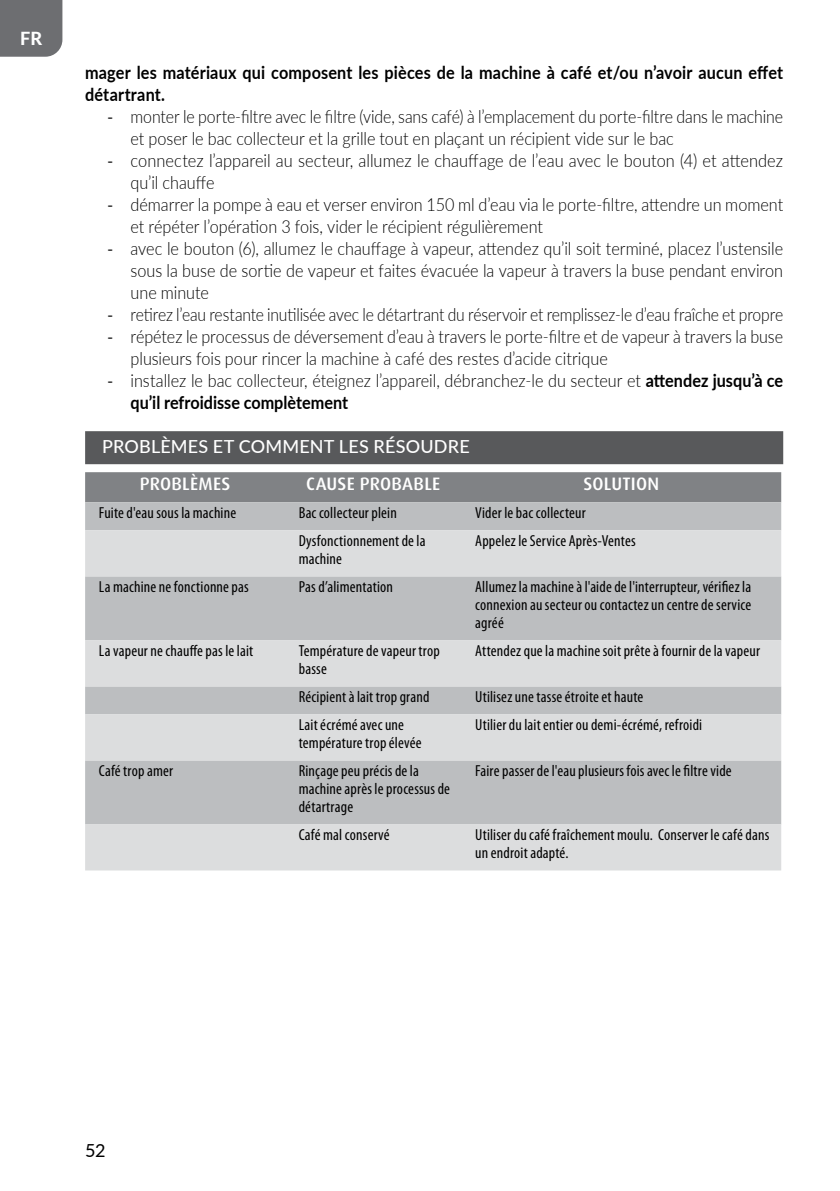
<style>
.page{position:relative;width:840px;height:1191px;background:#fff}
.page>*{position:absolute;margin:0;border:0;box-sizing:border-box;transform-origin:0 0}
.t1{font:300 18px/22px "Lato";letter-spacing:-.005em;color:#000;scale:.9 1}
.t2{font:300 18px/22px "Lato";letter-spacing:-.005em;color:#000;scale:.88 1}
.t3{font:300 18px/22px "Lato";letter-spacing:-.005em;color:#000;scale:.89 1}
.t4{font:300 18px "Lato";letter-spacing:-.005em;color:#000;scale:.87 1}
.t5{font:300 18px/22px "Lato";letter-spacing:-.005em;color:#000;scale:.91 1}
.t6{font:700 18px/22px "Lato";letter-spacing:.01em;color:#000;scale:.9 1}
.t7{font:500 18px "Dax Pro";letter-spacing:.01em;color:#fff}
.t8{font:500 18px "Lato";letter-spacing:.01em;color:#fff}
.t9{font:18px "Lato";color:#000}
.t10{font:800 18px "Lato";color:#fff}
.t11{font:condensed 16px/18px "Myriad Pro";letter-spacing:.01em;color:#000}
.s1{font-family:"Myriad Pro";font-weight:400}
.s2{font-weight:700}
</style>
<div class="page">
<div style="left:0;top:0;width:62px;height:57px;background:#6d6e71"></div>
<div style="left:85px;top:431px;width:697px;height:33px;background:#58595b"></div>
<div style="left:85px;top:472px;width:695px;height:30px;background:#808285"></div>
<div style="left:85px;top:502px;width:695px;height:28px;background:#bcbec0"></div>
<svg style="left:85px;top:530px;width:695px;height:340px;background:#cdcfd0"></svg>
<p class="t10" style="left:20px;top:25px;width:23px">FR</p>
<p class="t6" style="left:85px;top:60px;width:776px">mager les matériaux qui composent les pièces de la machine à café et/ou n’avoir aucun effet détartrant.</p>
<p class="t2" style="left:130px;top:105px;width:742px;text-indent:-23px"><span class="s1">-</span> monter le porte-filtre avec le filtre (vide, sans café) à l’emplacement du porte-filtre dans le machine et poser le bac collecteur et la grille tout en plaçant un récipient vide sur le bac</p>
<p class="t5" style="left:130px;top:149px;width:718px;text-indent:-23px"><span class="s1">-</span> connectez l’appareil au secteur, allumez le chauffage de l’eau avec le bouton (4) et attendez qu’il chauffe</p>
<p class="t1" style="left:130px;top:193px;width:726px;text-indent:-23px"><span class="s1">-</span> démarrer la pompe à eau et verser environ 150 ml d’eau via le porte-filtre, attendre un moment et répéter l’opération 3 fois, vider le récipient régulièrement</p>
<p class="t1" style="left:130px;top:237px;width:726px;text-align:justify;text-indent:-23px"><span class="s1">-</span> avec le bouton (6), allumez le chauffage à vapeur, attendez qu’il soit terminé, placez l’ustensile sous la buse de sortie de vapeur et faites évacuée la vapeur à travers la buse pendant environ une minute</p>
<p class="t4" style="left:108px;top:302px;width:777px"><span class="s1">-</span> retirez l’eau restante inutilisée avec le détartrant du réservoir et remplissez-le d’eau fraîche et propre</p>
<p class="t3" style="left:130px;top:325px;width:734px;text-indent:-23px"><span class="s1">-</span> répétez le processus de déversement d’eau à travers le porte-filtre et de vapeur à travers la buse plusieurs fois pour rincer la machine à café des restes d’acide citrique</p>
<p class="t1" style="left:130px;top:369px;width:726px;text-indent:-23px"><span class="s1">-</span> installez le bac collecteur, éteignez l’appareil, débranchez-le du secteur et <span class="s2">attendez jusqu’à ce qu’il refroidisse complètement</span></p>
<p class="t8" style="left:102px;top:433px;width:369px">PROBLÈMES ET COMMENT LES RÉSOUDRE</p>
<p class="t7" style="left:140px;top:472px;width:92px">PROBLÈMES</p>
<p class="t7" style="left:306px;top:472px;width:135px">CAUSE PROBABLE</p>
<p class="t7" style="left:583px;top:472px;width:77px">SOLUTION</p>
<p class="t11" style="left:99px;top:504px;width:139px">Fuite d'eau sous la machine</p>
<p class="t11" style="left:298px;top:504px;width:99px">Bac collecteur plein</p>
<p class="t11" style="left:475px;top:504px;width:112px">Vider le bac collecteur</p>
<p class="t11" style="left:298px;top:532px;width:128px">Dysfonctionnement de la machine</p>
<p class="t11" style="left:475px;top:532px;width:162px">Appelez le Service Après-Ventes</p>
<p class="t11" style="left:99px;top:578px;width:151px">La machine ne fonctionne pas</p>
<p class="t11" style="left:298px;top:578px;width:96px">Pas d’alimentation</p>
<p class="t11" style="left:475px;top:578px;width:277px;text-align:justify">Allumez la machine à l'aide de l'interrupteur, vérifiez la connexion au secteur ou contactez un centre de service agréé</p>
<p class="t11" style="left:99px;top:642px;width:156px">La vapeur ne chauffe pas le lait</p>
<p class="t11" style="left:298px;top:642px;width:142px">Température de vapeur trop basse</p>
<p class="t11" style="left:475px;top:642px;width:286px">Attendez que la machine soit prête à fournir de la vapeur</p>
<p class="t11" style="left:298px;top:688px;width:132px">Récipient à lait trop grand</p>
<p class="t11" style="left:475px;top:688px;width:170px">Utilisez une tasse étroite et haute</p>
<p class="t11" style="left:298px;top:716px;width:124px">Lait écrémé avec une température trop élevée</p>
<p class="t11" style="left:475px;top:716px;width:228px">Utilier du lait entier ou demi-écrémé, refroidi</p>
<p class="t11" style="left:99px;top:762px;width:76px">Café trop amer</p>
<p class="t11" style="left:298px;top:762px;width:153px">Rinçage peu précis de la machine après le processus de détartrage</p>
<p class="t11" style="left:475px;top:762px;width:258px">Faire passer de l'eau plusieurs fois avec le filtre vide</p>
<p class="t11" style="left:298px;top:826px;width:92px">Café mal conservé</p>
<p class="t11" style="left:475px;top:826px;width:295px">Utiliser du café fraîchement moulu. Conserver le café dans un endroit adapté.</p>
<p class="t9" style="left:85px;top:1137px;width:22px">52</p>
</div>
